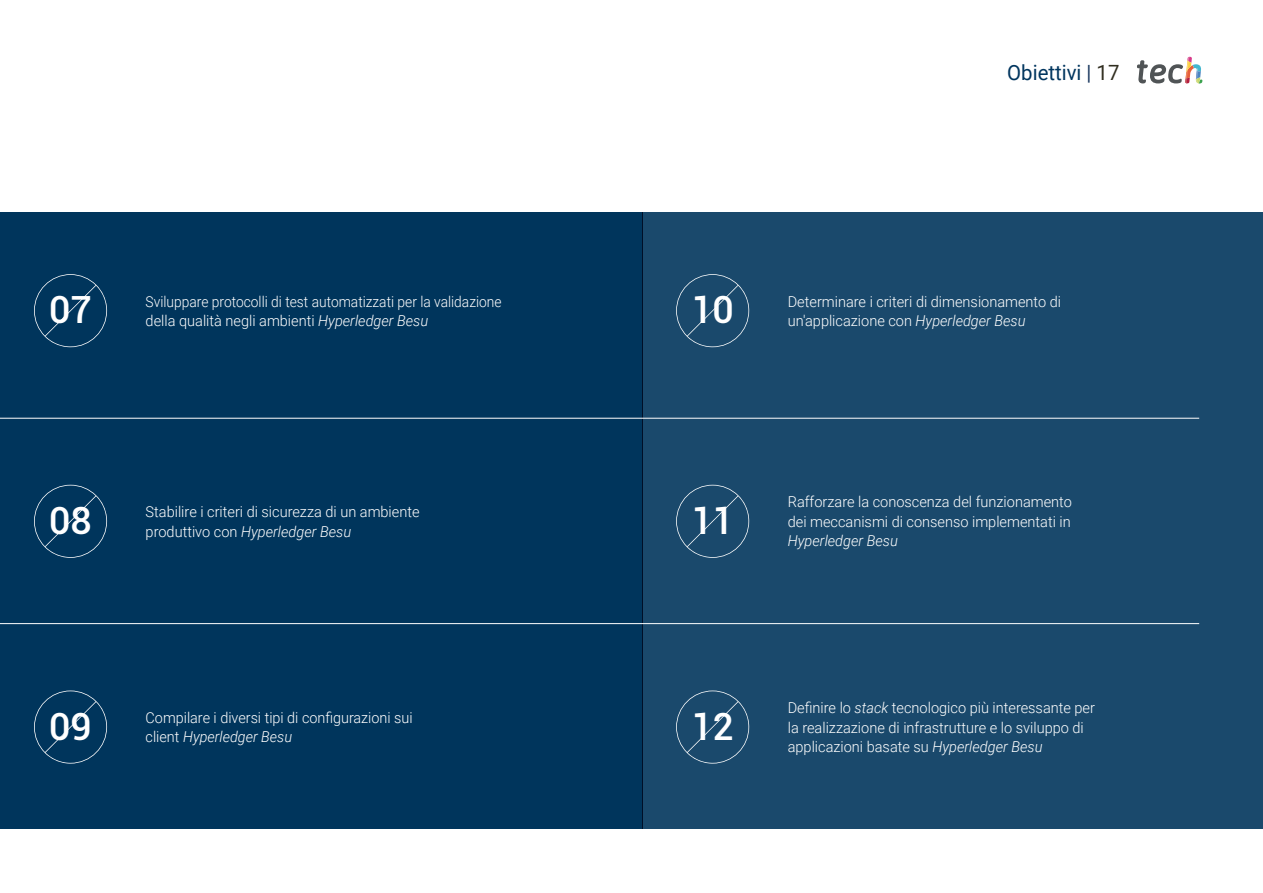
<style>
.page{position:relative;width:1263px;height:893px;background:#fff}
.page>*{position:absolute;margin:0;border:0;box-sizing:border-box;transform-origin:0 0}
.t1{font:500 37.5px "Roboto";color:#fff}
.t2{font:21px "Roboto";color:#00355e}
.t3{font:300 15px/19.5px "Roboto";color:#fff}
.t4{font:300 15px "Roboto";color:#fff;scale:.92 1}
.t5{font:italic 300 15px "Roboto";color:#fff}
.t6{font:300 15px "Roboto";color:#fff;scale:.96 1}
.t7{font:italic 300 15px "Roboto";color:#fff;scale:.96 1}
.s1{color:#18365d}
.s2{color:#312e20}
.s3{font-style:italic}
.s4{font-style:normal}
</style>
<div class="page">
<div style="left:0;top:213px;width:642px;height:616px;background:#00355c"></div>
<div style="left:642px;top:213px;width:621px;height:616px;background:#1a496c"></div>
<hr style="left:0;top:418px;width:1199px;height:1px;background:#fff">
<hr style="left:0;top:623px;width:1199px;height:1px;background:#fff">
<svg style="left:1137px;top:57px;width:65px;height:27px"></svg>
<svg style="left:34px;top:274px;width:73px;height:73px"></svg>
<svg style="left:676px;top:274px;width:73px;height:73px"></svg>
<svg style="left:34px;top:485px;width:73px;height:73px"></svg>
<svg style="left:676px;top:485px;width:73px;height:73px"></svg>
<svg style="left:34px;top:690px;width:73px;height:74px"></svg>
<svg style="left:676px;top:690px;width:73px;height:74px"></svg>
<h2 class="t2" style="left:1007px;top:57px;width:114px">Obiettivi <span class="s1">|</span> <span class="s2">17</span></h2>
<h1 class="t1" style="left:49px;top:284px;width:44px">07</h1>
<p class="t4" style="left:146px;top:291px;width:388px">Sviluppare protocolli di test automatizzati per la validazione</p>
<p class="t3" style="left:146px;top:310px;width:284px">della qualità negli ambienti <span class="s3">Hyperledger Besu</span></p>
<h1 class="t1" style="left:691px;top:284px;width:44px">10</h1>
<p class="t3" style="left:788px;top:291px;width:275px">Determinare i criteri di dimensionamento di</p>
<p class="t3" style="left:788px;top:310px;width:239px">un'applicazione con <span class="s3">Hyperledger Besu</span></p>
<h1 class="t1" style="left:49px;top:494px;width:44px">08</h1>
<p class="t3" style="left:146px;top:501px;width:275px">Stabilire i criteri di sicurezza di un ambiente</p>
<p class="t5" style="left:146px;top:521px;width:207px"><span class="s4">produttivo con</span> Hyperledger Besu</p>
<h1 class="t1" style="left:691px;top:494px;width:44px">11</h1>
<p class="t3" style="left:788px;top:492px;width:286px">Rafforzare la conoscenza del funzionamento dei meccanismi di consenso implementati in</p>
<p class="t5" style="left:788px;top:531px;width:112px">Hyperledger Besu</p>
<h1 class="t1" style="left:49px;top:700px;width:44px">09</h1>
<p class="t6" style="left:146px;top:707px;width:280px">Compilare i diversi tipi di configurazioni sui</p>
<p class="t7" style="left:146px;top:727px;width:154px"><span class="s4">client</span> Hyperledger Besu</p>
<h1 class="t1" style="left:691px;top:700px;width:44px">12</h1>
<p class="t3" style="left:788px;top:697px;width:309px">Definire lo <span class="s3">stack</span> tecnologico più interessante per la realizzazione di infrastrutture e lo sviluppo di applicazioni basate su <span class="s3">Hyperledger Besu</span></p>
</div>
